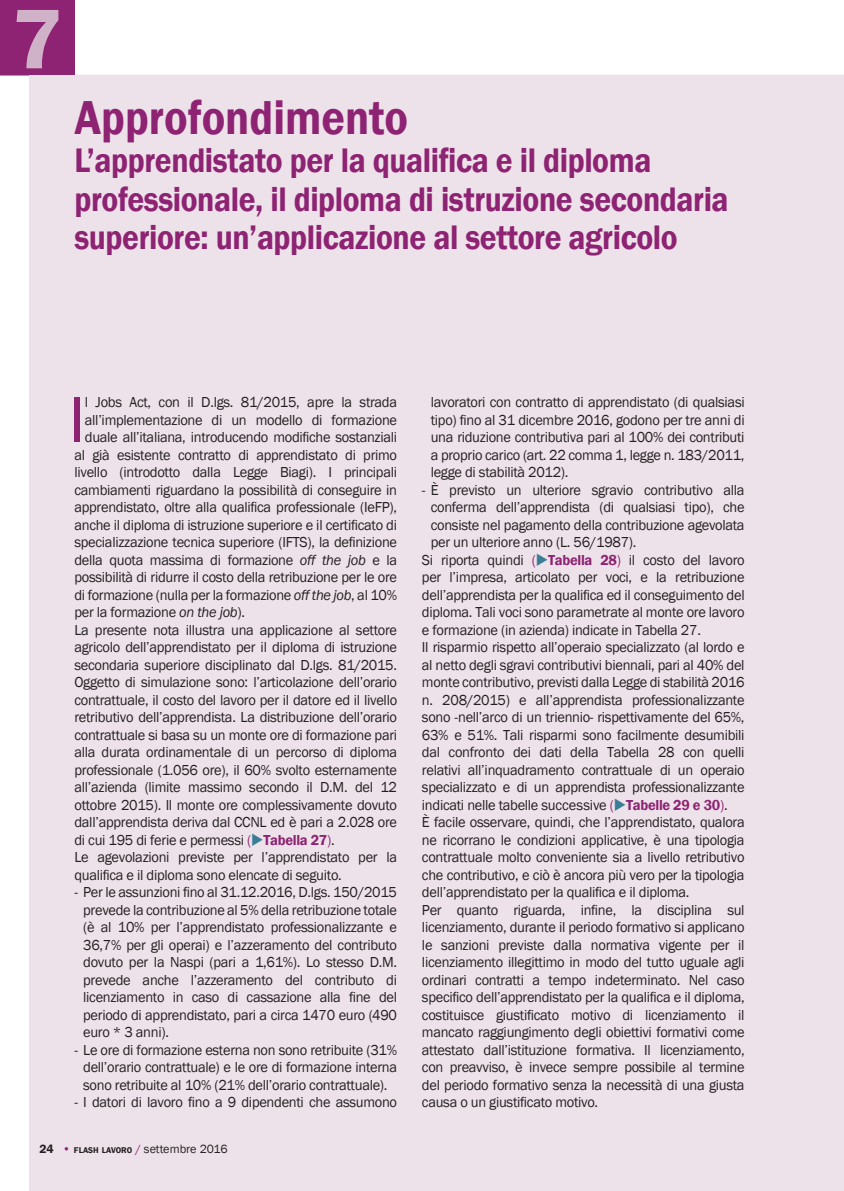
<style>
.page{position:relative;width:844px;height:1191px;background:#fff}
.page>*{position:absolute;margin:0;border:0;box-sizing:border-box;transform-origin:0 0}
.t1{font:600 87.5px "Franklin Gothic";color:#d0b2c8}
.t2{font:67.38px "Franklin Gothic";color:#8d2372}
.t3{font:600 49px "Franklin Gothic";color:#8d2372;scale:.9 1}
.t4{font:600 35px/38.5px "Franklin Gothic";letter-spacing:-.015em;color:#8d2372;scale:.9 1}
.t5{font:14.88px/17.5px "Franklin Gothic";letter-spacing:-.02em;color:#231f20;text-align:justify}
.t6{font:12.25px "Franklin Gothic";color:#231f20}
.s1{font-style:italic}
.s2{color:#8d2372}
.s3{color:#3a7e95}
.s4{font-weight:600;color:#8d2372}
.s5{font-weight:600}
.s6{font-weight:600;font-size:8.58px}
</style>
<div class="page">
<hr style="left:0;top:75px;width:843px;height:1px;background:#bb88a9">
<div style="left:30px;top:76px;width:813px;height:1115px;background:#eee2ea"></div>
<div style="left:0;top:0;width:74px;height:75px;background:#8d2372"></div>
<h1 class="t1" style="left:12px;top:-15px;width:53px">7</h1>
<h3 class="t3" style="left:74px;top:87px;width:372px">Approfondimento</h3>
<h3 class="t4" style="left:74px;top:142px;width:728px">L’apprendistato per la qualifica e il diploma professionale, il diploma di istruzione secondaria superiore: un’applicazione al settore agricolo</h3>
<h2 class="t2" style="left:69px;top:378px;width:18px">I</h2>
<p class="t5" style="left:85px;top:394px;width:313px">l Jobs Act, con il D.lgs. 81/2015, apre la strada</p>
<p class="t5" style="left:85px;top:411px;width:313px">all’implementazione di un modello di formazione</p>
<p class="t5" style="left:85px;top:429px;width:313px">duale all’italiana, introducendo modifiche sostanziali</p>
<p class="t5" style="left:74px;top:446px;width:324px">al già esistente contratto di apprendistato di primo</p>
<p class="t5" style="left:74px;top:464px;width:324px">livello (introdotto dalla Legge Biagi). I principali</p>
<p class="t5" style="left:74px;top:481px;width:324px">cambiamenti riguardano la possibilità di conseguire in</p>
<p class="t5" style="left:74px;top:499px;width:324px">apprendistato, oltre alla qualifica professionale (IeFP),</p>
<p class="t5" style="left:74px;top:516px;width:324px">anche il diploma di istruzione superiore e il certificato di</p>
<p class="t5" style="left:74px;top:534px;width:324px">specializzazione tecnica superiore (IFTS), la definizione</p>
<p class="t5" style="left:74px;top:551px;width:324px">della quota massima di formazione <span class="s1">off the job</span> e la</p>
<p class="t5" style="left:74px;top:569px;width:324px">possibilità di ridurre il costo della retribuzione per le ore</p>
<p class="t5" style="left:74px;top:586px;width:324px">di formazione (nulla per la formazione <span class="s1">off the job</span>, al 10%</p>
<p class="t5" style="left:74px;top:604px;width:172px">per la formazione <span class="s1">on the job</span>).</p>
<p class="t5" style="left:74px;top:621px;width:324px">La presente nota illustra una applicazione al settore</p>
<p class="t5" style="left:74px;top:639px;width:324px">agricolo dell’apprendistato per il diploma di istruzione</p>
<p class="t5" style="left:74px;top:656px;width:324px">secondaria superiore disciplinato dal D.lgs. 81/2015.</p>
<p class="t5" style="left:74px;top:674px;width:324px">Oggetto di simulazione sono: l’articolazione dell’orario</p>
<p class="t5" style="left:74px;top:691px;width:324px">contrattuale, il costo del lavoro per il datore ed il livello</p>
<p class="t5" style="left:74px;top:709px;width:324px">retributivo dell’apprendista. La distribuzione dell’orario</p>
<p class="t5" style="left:74px;top:726px;width:324px">contrattuale si basa su un monte ore di formazione pari</p>
<p class="t5" style="left:74px;top:744px;width:324px">alla durata ordinamentale di un percorso di diploma</p>
<p class="t5" style="left:74px;top:761px;width:324px">professionale (1.056 ore), il 60% svolto esternamente</p>
<p class="t5" style="left:74px;top:779px;width:324px">all’azienda (limite massimo secondo il D.M . del 12</p>
<p class="t5" style="left:74px;top:796px;width:324px">ottobre 2015). Il monte ore complessivamente dovuto</p>
<p class="t5" style="left:74px;top:814px;width:324px">dall’apprendista deriva dal CCNL ed è pari a 2.028 ore</p>
<p class="t5" style="left:74px;top:831px;width:261px">di cui 195 di ferie e permessi <span class="s2">(</span><span class="s3">◆</span><span class="s4">Tabella 27</span><span class="s2">)</span>.</p>
<p class="t5" style="left:74px;top:849px;width:324px">Le agevolazioni previste per l’apprendistato per la</p>
<p class="t5" style="left:74px;top:866px;width:269px">qualifica e il diploma sono elencate di seguito.</p>
<p class="t5" style="left:83px;top:884px;width:315px;text-indent:-9px">- Per le assunzioni fino al 31.12.2016, D.lgs. 150/2015 prevede la contribuzione al 5% della retribuzione totale (è al 10% per l’apprendistato professionalizzante e 36,7% per gli operai) e l’azzeramento del contributo dovuto per la Naspi (pari a 1,61%). Lo stesso D.M . prevede anche l’azzeramento del contributo di licenziamento in caso di cassazione alla fine del periodo di apprendistato, pari a circa 1470 euro (490 euro * 3 anni).</p>
<p class="t5" style="left:74px;top:1041px;width:324px;text-align:center">- Le ore di formazione esterna non sono retribuite (31% dell’orario contrattuale) e le ore di formazione interna sono retribuite al 10% (21% dell’orario contrattuale).</p>
<p class="t5" style="left:74px;top:1094px;width:324px">- I datori di lavoro fino a 9 dipendenti che assumono</p>
<p class="t5" style="left:430px;top:394px;width:315px">lavoratori con contratto di apprendistato (di qualsiasi tipo) fino al 31 dicembre 2016, godono per tre anni di una riduzione contributiva pari al 100% dei contributi a proprio carico (art. 22 comma 1, legge n. 183/2011, legge di stabilità 2012).</p>
<p class="t5" style="left:422px;top:481px;width:324px">- è previsto un ulteriore sgravio contributivo alla</p>
<p class="t5" style="left:430px;top:499px;width:315px">conferma dell’apprendista (di qualsiasi tipo), che</p>
<p class="t5" style="left:430px;top:516px;width:315px">consiste nel pagamento della contribuzione agevolata</p>
<p class="t5" style="left:430px;top:534px;width:207px">per un ulteriore anno (L. 56/1987).</p>
<p class="t5" style="left:422px;top:551px;width:324px">Si riporta quindi <span class="s2">(</span><span class="s3">◆</span><span class="s4">Tabella 28</span><span class="s2">)</span> il costo del lavoro</p>
<p class="t5" style="left:422px;top:569px;width:324px">per l’impresa, articolato per voci, e la retribuzione</p>
<p class="t5" style="left:422px;top:586px;width:324px">dell’apprendista per la qualifica ed il conseguimento del</p>
<p class="t5" style="left:422px;top:604px;width:324px">diploma. Tali voci sono parametrate al monte ore lavoro</p>
<p class="t5" style="left:422px;top:621px;width:280px">e formazione (in azienda) indicate in Tabella 27.</p>
<p class="t5" style="left:422px;top:639px;width:324px">Il risparmio rispetto all’operaio specializzato (al lordo e</p>
<p class="t5" style="left:422px;top:656px;width:324px">al netto degli sgravi contributivi biennali, pari al 40% del</p>
<p class="t5" style="left:422px;top:673px;width:324px">monte contributivo, previsti dalla Legge di stabilità 2016</p>
<p class="t5" style="left:422px;top:691px;width:324px">n. 208/2015) e all’apprendista professionalizzante</p>
<p class="t5" style="left:422px;top:708px;width:324px">sono -nell’arco di un triennio- rispettivamente del 65%,</p>
<p class="t5" style="left:422px;top:726px;width:324px">63% e 51%. Tali risparmi sono facilmente desumibili</p>
<p class="t5" style="left:422px;top:743px;width:324px">dal confronto dei dati della Tabella 28 con quelli</p>
<p class="t5" style="left:422px;top:761px;width:324px">relativi all’inquadramento contrattuale di un operaio</p>
<p class="t5" style="left:422px;top:778px;width:324px">specializzato e di un apprendista professionalizzante</p>
<p class="t5" style="left:422px;top:796px;width:307px">indicati nelle tabelle successive <span class="s2">(</span><span class="s3">◆</span><span class="s4">Tabelle 29 e 30</span><span class="s2">)</span>.</p>
<p class="t5" style="left:422px;top:813px;width:324px">È facile osservare, quindi, che l’apprendistato, qualora</p>
<p class="t5" style="left:422px;top:831px;width:324px">ne ricorrano le condizioni applicative, è una tipologia</p>
<p class="t5" style="left:422px;top:848px;width:324px">contrattuale molto conveniente sia a livello retributivo</p>
<p class="t5" style="left:422px;top:866px;width:324px">che contributivo, e ciò è ancora più vero per la tipologia</p>
<p class="t5" style="left:422px;top:883px;width:269px">dell’apprendistato per la qualifica e il diploma.</p>
<p class="t5" style="left:422px;top:901px;width:324px">Per quanto riguarda, infine, la disciplina sul</p>
<p class="t5" style="left:422px;top:918px;width:324px">licenziamento, durante il periodo formativo si applicano</p>
<p class="t5" style="left:422px;top:936px;width:324px">le sanzioni previste dalla normativa vigente per il</p>
<p class="t5" style="left:422px;top:953px;width:324px">licenziamento illegittimo in modo del tutto uguale agli</p>
<p class="t5" style="left:422px;top:971px;width:324px">ordinari contratti a tempo indeterminato. Nel caso</p>
<p class="t5" style="left:422px;top:988px;width:324px">specifico dell’apprendistato per la qualifica e il diploma,</p>
<p class="t5" style="left:422px;top:1006px;width:324px">costituisce giustificato motivo di licenziamento il</p>
<p class="t5" style="left:422px;top:1023px;width:324px">mancato raggiungimento degli obiettivi formativi come</p>
<p class="t5" style="left:422px;top:1041px;width:324px">attestato dall’istituzione formativa. Il licenziamento,</p>
<p class="t5" style="left:422px;top:1058px;width:324px">con preavviso, è invece sempre possibile al termine</p>
<p class="t5" style="left:422px;top:1076px;width:324px">del periodo formativo senza la necessità di una giusta</p>
<p class="t5" style="left:422px;top:1093px;width:178px">causa o un giustificato motivo.</p>
<p class="t6" style="left:39px;top:1141px;width:189px"><span class="s5">24</span> <span class="s4">•</span> <span class="s6">FLASH LAVORO</span> <span class="s2">/</span> settembre 2016</p>
</div>
